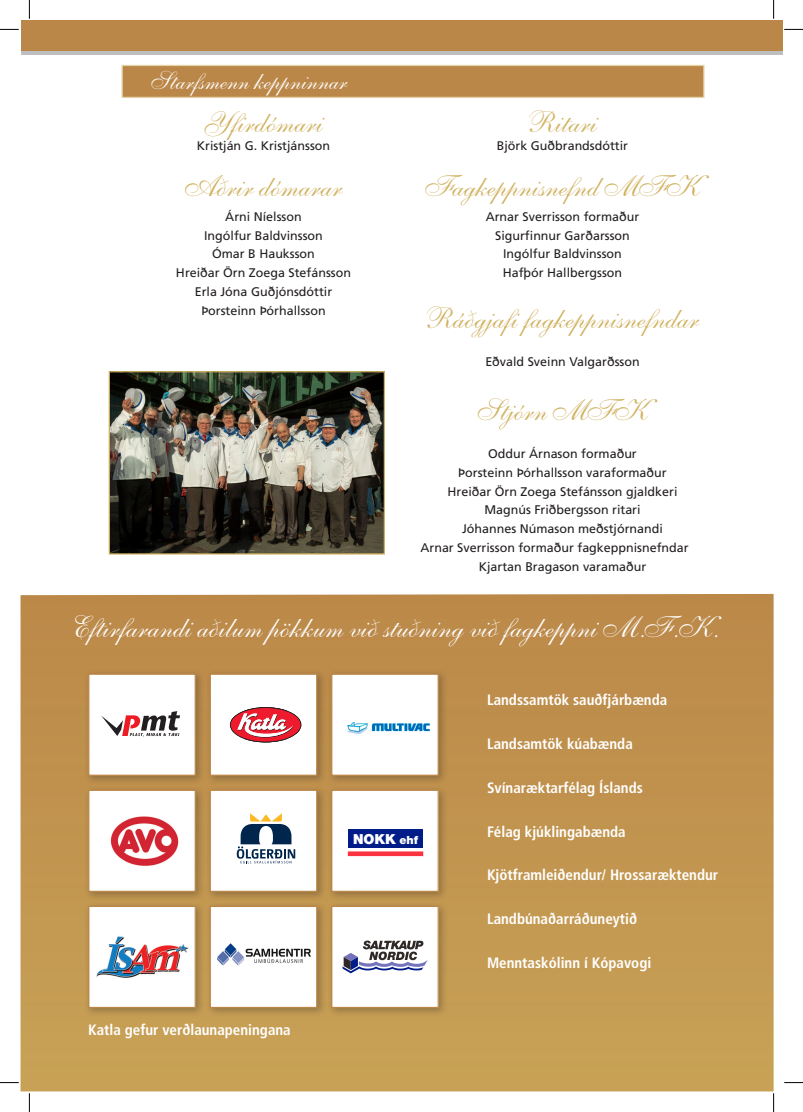
<style>
.page{position:relative;width:803px;height:1112px;background:#fff}
.page>*{position:absolute;margin:0;border:0;box-sizing:border-box;transform-origin:0 0}
.t1{font:30.12px "Shelley Allegro Script";color:#fff}
.t2{font:30px "Shelley Allegro Script";color:#d0b15f}
.t3{font:25px "Shelley Allegro Script";color:#fff}
.t4{font:700 condensed 15px "Frutiger";color:#fff}
.t5{font:900 13.88px "Helvetica Neue LT Std";color:#fff}
.t6{font:12.5px/18.8px "Frutiger";color:#231f20;text-align:center}
.s1{font-size:11.25px}
</style>
<div class="page">
<svg style="left:21px;top:593px;width:752px;height:498px;background:#c19550"></svg>
<div style="left:84px;top:668px;width:121px;height:117px;background:#231f20;opacity:.3"></div>
<div style="left:88px;top:673px;width:108px;height:102px;background:#fff;border:1px solid #bb8748"></div>
<div style="left:205px;top:668px;width:122px;height:117px;background:#231f20;opacity:.3"></div>
<div style="left:210px;top:673px;width:107px;height:102px;background:#fff;border:1px solid #bb8748"></div>
<div style="left:327px;top:668px;width:121px;height:117px;background:#231f20;opacity:.3"></div>
<div style="left:331px;top:673px;width:108px;height:102px;background:#fff;border:1px solid #bb8748"></div>
<div style="left:84px;top:785px;width:121px;height:116px;background:#231f20;opacity:.3"></div>
<div style="left:88px;top:789px;width:108px;height:102px;background:#fff;border:1px solid #bb8748"></div>
<div style="left:205px;top:785px;width:122px;height:116px;background:#231f20;opacity:.3"></div>
<div style="left:210px;top:790px;width:107px;height:101px;background:#fff"></div>
<svg style="left:237px;top:813px;width:58px;height:50px"></svg>
<div style="left:210px;top:789px;width:107px;height:102px;border:1px solid #bb8748"></div>
<div style="left:327px;top:785px;width:121px;height:116px;background:#231f20;opacity:.3"></div>
<div style="left:332px;top:790px;width:106px;height:101px;background:#fff"></div>
<svg style="left:348px;top:851px;width:75px;height:4px"></svg>
<div style="left:348px;top:829px;width:75px;height:18px;background:#001c88"></div>
<svg style="left:734px;top:865px;width:7px;height:16px"></svg>
<div style="left:331px;top:789px;width:108px;height:102px;border:1px solid #bb8748"></div>
<div style="left:84px;top:901px;width:121px;height:116px;background:#231f20;opacity:.3"></div>
<div style="left:89px;top:906px;width:106px;height:101px;background:#fff"></div>
<img style="left:96px;top:936px;width:93px;height:42px">
<div style="left:88px;top:905px;width:108px;height:102px;border:1px solid #bb8748"></div>
<div style="left:205px;top:901px;width:122px;height:116px;background:#231f20;opacity:.3"></div>
<div style="left:210px;top:906px;width:107px;height:101px;background:#fff"></div>
<img style="left:217px;top:943px;width:93px;height:22px">
<div style="left:210px;top:905px;width:107px;height:102px;border:1px solid #bb8748"></div>
<div style="left:327px;top:901px;width:121px;height:116px;background:#231f20;opacity:.3"></div>
<div style="left:332px;top:906px;width:106px;height:101px;background:#fff"></div>
<svg style="left:342px;top:940px;width:86px;height:33px"></svg>
<div style="left:331px;top:905px;width:108px;height:102px;border:1px solid #bb8748"></div>
<img style="left:347px;top:722px;width:83px;height:12px">
<img style="left:110px;top:816px;width:69px;height:50px">
<div style="left:122px;top:65px;width:582px;height:33px;background:#bb8748;border:1px solid #e4d2a7"></div>
<svg style="left:230px;top:707px;width:72px;height:36px"></svg>
<svg style="left:101px;top:711px;width:79px;height:25px"></svg>
<img style="left:111px;top:373px;width:272px;height:179px">
<div style="left:109px;top:371px;width:276px;height:183px;border:1px solid #d0b15f"></div>
<div style="left:21px;top:40px;width:761px;height:14px;background:#bcbec0"></div>
<div style="left:21px;top:21px;width:761px;height:30px;background:#bb8748"></div>
<svg style="left:0;top:29px;width:19px;height:1px"></svg>
<svg style="left:784px;top:29px;width:19px;height:1px"></svg>
<svg style="left:0;top:1082px;width:19px;height:1px"></svg>
<svg style="left:784px;top:1082px;width:19px;height:1px"></svg>
<svg style="left:29px;top:0;width:1px;height:19px"></svg>
<svg style="left:29px;top:1093px;width:1px;height:18px"></svg>
<svg style="left:773px;top:0;width:1px;height:19px"></svg>
<svg style="left:773px;top:1093px;width:1px;height:18px"></svg>
<h3 class="t3" style="left:151px;top:66px;width:198px">Starfsmenn keppninnar</h3>
<h2 class="t2" style="left:204px;top:104px;width:120px">Yfirdómari</h2>
<p class="t6" style="left:197px;top:136px;width:135px">Kristján G. Kristjánsson</p>
<h2 class="t2" style="left:185px;top:168px;width:159px">Aðrir dómarar</h2>
<p class="t6" style="left:176px;top:207px;width:177px">Árni Níelsson<br>Ingólfur Baldvinsson<br>Ómar B Hauksson<br>Hreiðar Örn Zoega Stefánsson<br>Erla Jóna Guðjónsdóttir<br>Þorsteinn Þórhallsson</p>
<h2 class="t2" style="left:528px;top:104px;width:70px">Ritari</h2>
<p class="t6" style="left:497px;top:136px;width:133px">Björk Guðbrandsdóttir</p>
<h2 class="t2" style="left:425px;top:168px;width:276px">Fagkeppnisnefnd MFK</h2>
<p class="t6" style="left:486px;top:207px;width:155px">Arnar Sverrisson formaður<br>Sigurfinnur Garðarsson<br>Ingólfur Baldvinsson<br>Hafþór Hallbergsson</p>
<h2 class="t2" style="left:426px;top:300px;width:274px">Ráðgjafi fagkeppnisnefndar</h2>
<p class="t6" style="left:485px;top:352px;width:156px">Eðvald Sveinn Valgarðsson</p>
<h2 class="t2" style="left:477px;top:393px;width:172px">Stjórn MFK</h2>
<p class="t6" style="left:488px;top:444px;width:150px">Oddur Árnason formaður</p>
<p class="t6" style="left:458px;top:463px;width:210px">Þorsteinn Þórhallsson varaformaður</p>
<p class="t6" style="left:447px;top:481px;width:231px">Hreiðar Örn Zoega Stefánsson gjaldkeri</p>
<p class="t6" style="left:484px;top:500px;width:158px">Magnús Friðbergsson ritari</p>
<p class="t6" style="left:462px;top:519px;width:202px">Jóhannes Númason meðstjórnandi</p>
<p class="t6" style="left:420px;top:538px;width:270px">Arnar Sverrisson formaður fagkeppnisnefndar</p>
<p class="t6" style="left:479px;top:556px;width:169px">Kjartan Bragason varamaður</p>
<h1 class="t1" style="left:73px;top:609px;width:647px">Eftirfarandi aðilum þökkum við stuðning við fagkeppni M.F.K.</h1>
<p class="t5" style="left:353px;top:830px;width:67px">NOKK <span class="s1">ehf</span></p>
<p class="t4" style="left:88px;top:1020px;width:204px">Katla gefur verðlaunapeningana</p>
<p class="t4" style="left:487px;top:691px;width:182px">Landssamtök sauðfjárbænda</p>
<p class="t4" style="left:487px;top:734px;width:147px">Landsamtök kúabænda</p>
<p class="t4" style="left:487px;top:778px;width:157px">Svínaræktarfélag Íslands</p>
<p class="t4" style="left:487px;top:822px;width:140px">Félag kjúklingabænda</p>
<p class="t4" style="left:487px;top:866px;width:233px">Kjötframleiðendur/ Hrossaræktendur</p>
<p class="t4" style="left:487px;top:909px;width:152px">Landbúnaðarráðuneytið</p>
<p class="t4" style="left:487px;top:953px;width:166px">Menntaskólinn í Kópavogi</p>
</div>
